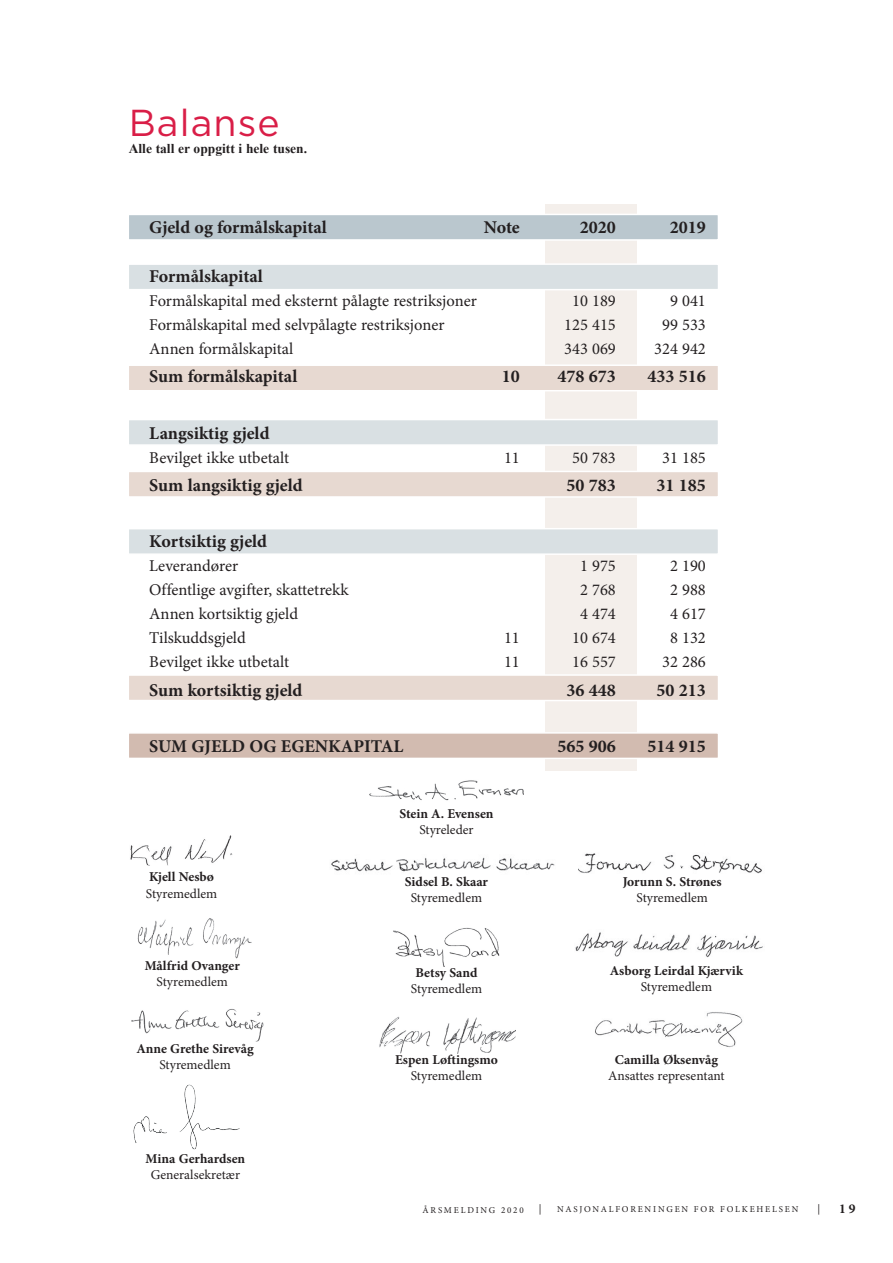
<style>
.page{position:relative;width:893px;height:1263px;background:#fff}
.page>*{position:absolute;margin:0;border:0;box-sizing:border-box;transform-origin:0 0}
.Tittel{font:37.5px "Gotham";letter-spacing:.03em;color:#d91e47}
.Regnskap_mellomsum{font:700 18px "Minion Pro";color:#231f20}
.regnskap_liten_titte{font:700 18px "Minion Pro";color:#231f20}
.regnskap_brød{font:16.5px "Minion Pro";color:#231f20}
.Brødtekst{font:13.5px/16.5px "Minion Pro";color:#231f20;text-align:center}
.Brødtekst-2{font:700 13.5px "Minion Pro";color:#231f20}
.Noter_brød{font:700 13.5px "Times New Roman";color:#231f20}
.t1{font:10.5px "Minion Pro";color:#231f20}
.t2{font:9px "Minion Pro";letter-spacing:.2em;color:#231f20}
.s1{font-weight:700}
</style>
<div class="page">
<div style="left:546px;top:204px;width:91px;height:566px;background:#f4efeb"></div>
<div style="left:128px;top:263px;width:591px;height:27px;background:#d9e0e3;border:2px solid #fff"></div>
<div style="left:128px;top:528px;width:591px;height:27px;background:#d9e0e3;border:2px solid #fff"></div>
<div style="left:128px;top:419px;width:591px;height:27px;background:#d9e0e3;border:2px solid #fff"></div>
<div style="left:128px;top:214px;width:591px;height:27px;background:#bac7ce;border:2px solid #fff"></div>
<div style="left:128px;top:732px;width:591px;height:27px;background:#d2bbb0;border:2px solid #fff"></div>
<div style="left:128px;top:364px;width:591px;height:27px;background:#e7d9d1;border:2px solid #fff"></div>
<div style="left:128px;top:674px;width:591px;height:27px;background:#e7d9d1;border:2px solid #fff"></div>
<div style="left:128px;top:471px;width:591px;height:27px;background:#e7d9d1;border:2px solid #fff"></div>
<img style="left:370px;top:780px;width:153px;height:21px">
<img style="left:130px;top:835px;width:103px;height:31px">
<img style="left:331px;top:857px;width:224px;height:15px">
<img style="left:579px;top:853px;width:183px;height:21px">
<img style="left:575px;top:932px;width:188px;height:25px">
<img style="left:137px;top:918px;width:115px;height:41px">
<img style="left:393px;top:927px;width:107px;height:40px">
<img style="left:131px;top:1009px;width:133px;height:32px">
<img style="left:595px;top:1012px;width:148px;height:36px">
<img style="left:379px;top:1016px;width:136px;height:38px">
<img style="left:133px;top:1084px;width:107px;height:66px">
<p class="Tittel" style="left:129px;top:99px;width:153px">Balanse</p>
<p class="Noter_brød" style="left:129px;top:139px;width:180px">Alle tall er oppgitt i hele tusen.</p>
<p class="regnskap_liten_titte" style="left:149px;top:214px;width:179px">Gjeld og formålskapital</p>
<p class="regnskap_liten_titte" style="left:484px;top:214px;width:37px">Note</p>
<p class="regnskap_liten_titte" style="left:580px;top:214px;width:37px">2020</p>
<p class="regnskap_liten_titte" style="left:670px;top:214px;width:37px">2019</p>
<p class="Regnskap_mellomsum" style="left:149px;top:263px;width:115px">Formålskapital</p>
<p class="regnskap_brød" style="left:149px;top:289px;width:329px">Formålskapital med eksternt pålagte restriksjoner</p>
<p class="regnskap_brød" style="left:572px;top:289px;width:45px">10 189</p>
<p class="regnskap_brød" style="left:670px;top:289px;width:37px">9 041</p>
<p class="regnskap_brød" style="left:149px;top:313px;width:297px">Formålskapital med selvpålagte restriksjoner</p>
<p class="regnskap_brød" style="left:564px;top:313px;width:53px">125 415</p>
<p class="regnskap_brød" style="left:662px;top:313px;width:45px">99 533</p>
<p class="regnskap_brød" style="left:149px;top:337px;width:145px">Annen formålskapital</p>
<p class="regnskap_brød" style="left:564px;top:337px;width:53px">343 069</p>
<p class="regnskap_brød" style="left:654px;top:337px;width:53px">324 942</p>
<p class="Regnskap_mellomsum" style="left:149px;top:364px;width:150px">Sum formålskapital</p>
<p class="Regnskap_mellomsum" style="left:502px;top:364px;width:19px">10</p>
<p class="Regnskap_mellomsum" style="left:557px;top:364px;width:60px">478 673</p>
<p class="Regnskap_mellomsum" style="left:647px;top:364px;width:60px">433 516</p>
<p class="Regnskap_mellomsum" style="left:149px;top:420px;width:122px">Langsiktig gjeld</p>
<p class="regnskap_brød" style="left:149px;top:446px;width:141px">Bevilget ikke utbetalt</p>
<p class="regnskap_brød" style="left:504px;top:446px;width:17px">11</p>
<p class="regnskap_brød" style="left:572px;top:446px;width:45px">50 783</p>
<p class="regnskap_brød" style="left:662px;top:446px;width:45px">31 185</p>
<p class="Regnskap_mellomsum" style="left:149px;top:472px;width:155px">Sum langsiktig gjeld</p>
<p class="Regnskap_mellomsum" style="left:566px;top:472px;width:51px">50 783</p>
<p class="Regnskap_mellomsum" style="left:656px;top:472px;width:51px">31 185</p>
<p class="Regnskap_mellomsum" style="left:149px;top:529px;width:119px">Kortsiktig gjeld</p>
<p class="regnskap_brød" style="left:149px;top:555px;width:90px">Leverandører</p>
<p class="regnskap_brød" style="left:580px;top:555px;width:37px">1 975</p>
<p class="regnskap_brød" style="left:670px;top:555px;width:37px">2 190</p>
<p class="regnskap_brød" style="left:149px;top:579px;width:201px">Offentlige avgifter, skattetrekk</p>
<p class="regnskap_brød" style="left:580px;top:579px;width:37px">2 768</p>
<p class="regnskap_brød" style="left:670px;top:579px;width:37px">2 988</p>
<p class="regnskap_brød" style="left:149px;top:603px;width:150px">Annen kortsiktig gjeld</p>
<p class="regnskap_brød" style="left:580px;top:603px;width:37px">4 474</p>
<p class="regnskap_brød" style="left:670px;top:603px;width:37px">4 617</p>
<p class="regnskap_brød" style="left:149px;top:627px;width:98px">Tilskuddsgjeld</p>
<p class="regnskap_brød" style="left:504px;top:627px;width:17px">11</p>
<p class="regnskap_brød" style="left:572px;top:627px;width:45px">10 674</p>
<p class="regnskap_brød" style="left:670px;top:627px;width:37px">8 132</p>
<p class="regnskap_brød" style="left:149px;top:651px;width:141px">Bevilget ikke utbetalt</p>
<p class="regnskap_brød" style="left:504px;top:651px;width:17px">11</p>
<p class="regnskap_brød" style="left:572px;top:651px;width:45px">16 557</p>
<p class="regnskap_brød" style="left:662px;top:651px;width:45px">32 286</p>
<p class="Regnskap_mellomsum" style="left:149px;top:677px;width:155px">Sum kortsiktig gjeld</p>
<p class="Regnskap_mellomsum" style="left:566px;top:677px;width:51px">36 448</p>
<p class="Regnskap_mellomsum" style="left:656px;top:677px;width:51px">50 213</p>
<p class="Regnskap_mellomsum" style="left:149px;top:734px;width:256px">SUM GJELD OG EGENKAPITAL</p>
<p class="Regnskap_mellomsum" style="left:557px;top:734px;width:60px">565 906</p>
<p class="Regnskap_mellomsum" style="left:647px;top:734px;width:60px">514 915</p>
<p class="Brødtekst-2" style="left:149px;top:867px;width:66px">Kjell Nesbø</p>
<p class="Brødtekst" style="left:146px;top:885px;width:73px">Styremedlem</p>
<p class="Brødtekst-2" style="left:145px;top:956px;width:97px">Målfrid Ovanger</p>
<p class="Brødtekst" style="left:157px;top:973px;width:73px">Styremedlem</p>
<p class="Brødtekst-2" style="left:399px;top:804px;width:96px">Stein A. Evensen</p>
<p class="Brødtekst" style="left:419px;top:822px;width:56px">Styreleder</p>
<p class="Brødtekst-2" style="left:405px;top:872px;width:85px">Sidsel B. Skaar</p>
<p class="Brødtekst" style="left:411px;top:890px;width:73px">Styremedlem</p>
<p class="Brødtekst-2" style="left:415px;top:963px;width:64px">Betsy Sand</p>
<p class="Brødtekst" style="left:411px;top:981px;width:73px">Styremedlem</p>
<p class="Brødtekst-2" style="left:623px;top:872px;width:100px">Jorunn S. Strønes</p>
<p class="Brødtekst" style="left:636px;top:890px;width:73px">Styremedlem</p>
<p class="Brødtekst-2" style="left:610px;top:961px;width:135px">Asborg Leirdal Kjærvik</p>
<p class="Brødtekst" style="left:641px;top:979px;width:73px">Styremedlem</p>
<p class="Brødtekst-2" style="left:136px;top:1039px;width:119px">Anne Grethe Sirevåg</p>
<p class="Brødtekst" style="left:159px;top:1056px;width:73px">Styremedlem</p>
<p class="Brødtekst-2" style="left:615px;top:1050px;width:105px">Camilla Øksenvåg</p>
<p class="Brødtekst" style="left:608px;top:1067px;width:118px">Ansattes representant</p>
<p class="Brødtekst-2" style="left:395px;top:1050px;width:104px">Espen Løftingsmo</p>
<p class="Brødtekst" style="left:411px;top:1067px;width:73px">Styremedlem</p>
<p class="Brødtekst" style="left:146px;top:1150px;width:101px"><span class="s1">Mina Gerhardsen<br></span>Generalsekretær</p>
<p class="t2" style="left:423px;top:1204px;width:103px">ÅRSMELDING 2020</p>
<p class="t1" style="left:539px;top:1202px;width:4px">|</p>
<p class="t2" style="left:557px;top:1203px;width:243px">NASJONALFORENINGEN FOR FOLKEHELSEN</p>
<p class="t1" style="left:817px;top:1202px;width:4px">|</p>
<p class="Brødtekst-2" style="left:839px;top:1199px;width:18px">19</p>
</div>
